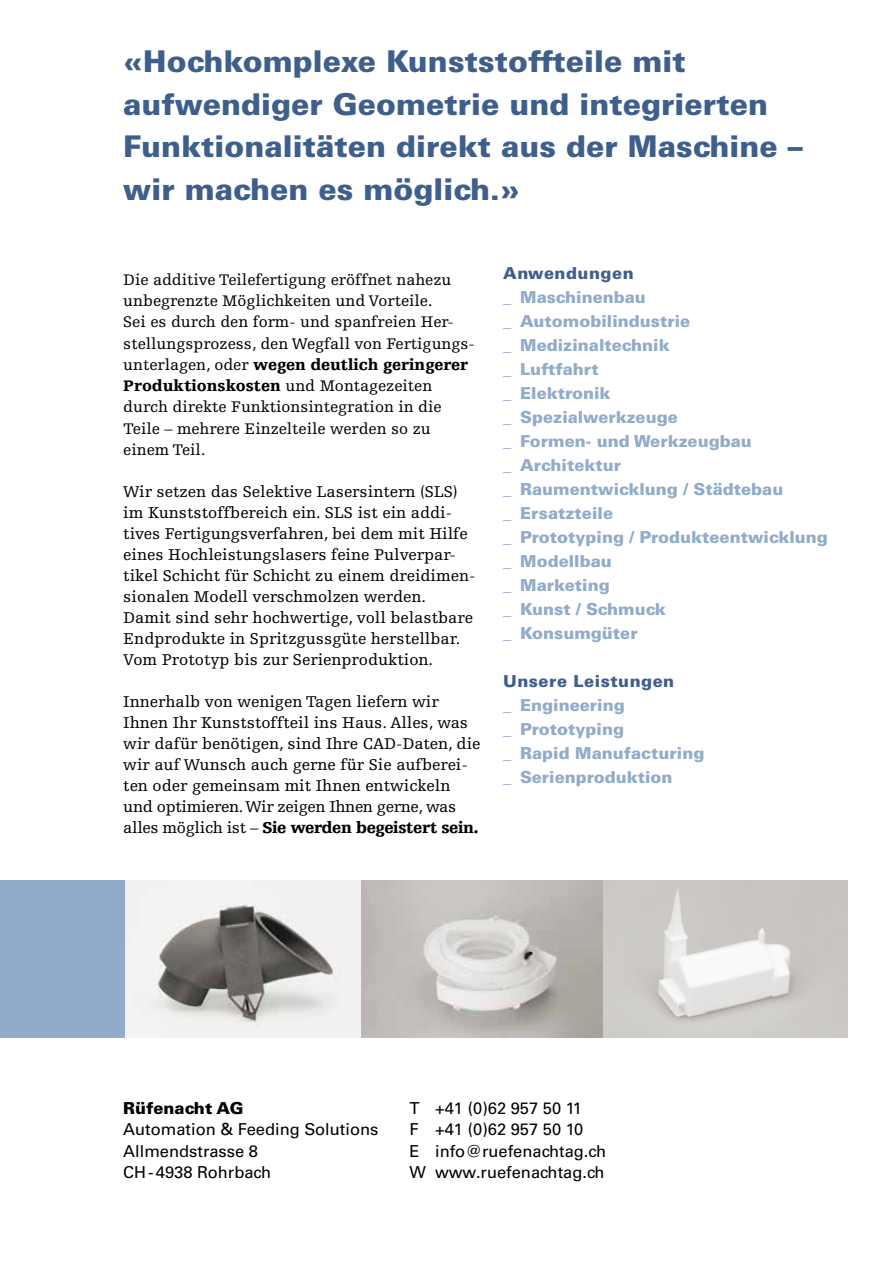
<style>
.page{position:relative;width:893px;height:1263px;background:#fff}
.page>*{position:absolute;margin:0;border:0;box-sizing:border-box;transform-origin:0 0}
.t1{font:900 30px/42.5px "Univers LT Std";color:#3e5e8b}
.t2{font:16.5px/21px "Egyptienne FLT Std";color:#000}
.t3{font:900 16.5px/24px "Univers LT Std";color:#91abca}
.t4{font:16.5px/21.3px "Univers LT Std";color:#000}
.t5{font:900 16.5px "Univers LT Std";color:#000}
.t6{font:16.2px/21.3px "Egyptienne FLT Std";color:#000}
.s1{font-weight:900}
.s2{color:#3e5e8b}
.s3{font-family:"Egyptienne FLT Std";font-weight:400}
</style>
<div class="page">
<img style="left:603px;top:880px;width:244px;height:157px">
<img style="left:128px;top:880px;width:475px;height:157px">
<div style="left:0;top:880px;width:128px;height:157px;background:#91abca"></div>
<h1 class="t1" style="left:123px;top:40px;width:681px">«Hochkomplexe Kunststoffteile mit aufwendiger Geometrie und integrierten Funktionalitäten direkt aus der Maschine – wir machen es möglich.»</h1>
<p class="t6" style="left:123px;top:269px;width:353px">Die additive Teilefertigung eröffnet nahezu unbegrenzte Möglichkeiten und Vorteile.<br>Sei es durch den form- und spanfreien Her&shy;stellungsprozess, den Wegfall von Fertigungs&shy;unterlagen, oder <span class="s1">wegen deutlich geringerer Produktionskosten</span> und Montagezeiten durch direkte Funktionsintegration in die Teile – mehrere Einzelteile werden so zu einem Teil.</p>
<p class="t2" style="left:123px;top:481px;width:354px">Wir setzen das Selektive Lasersintern (SLS) im Kunststoffbereich ein. SLS ist ein addi&shy;tives Fertigungsverfahren, bei dem mit Hilfe eines Hochleistungslasers feine Pulverpar&shy;tikel Schicht für Schicht zu einem dreidimen&shy;sionalen Modell verschmolzen werden.<br>Damit sind sehr hochwertige, voll belastbare Endprodukte in Spritzgussgüte herstellbar.<br>Vom Prototyp bis zur Serienproduktion.</p>
<p class="t2" style="left:123px;top:691px;width:359px">Innerhalb von wenigen Tagen liefern wir Ihnen Ihr Kunststoffteil ins Haus. Alles, was wir dafür benötigen, sind Ihre CAD-Daten, die wir auf Wunsch auch gerne für Sie aufberei&shy;ten oder gemeinsam mit Ihnen entwickeln und optimieren. Wir zeigen Ihnen gerne, was alles möglich ist – <span class="s1">Sie werden begeistert sein.</span></p>
<p class="t3" style="left:503px;top:261px;width:326px"><span class="s2">Anwendungen<br></span><span class="s3">_</span> Maschinenbau<br><span class="s3">_</span> Automobilindustrie<br><span class="s3">_</span> Medizinaltechnik<br><span class="s3">_</span> Luftfahrt<br><span class="s3">_</span> Elektronik<br><span class="s3">_</span> Spezialwerkzeuge<br><span class="s3">_</span> Formen- und Werkzeugbau<br><span class="s3">_</span> Architektur<br><span class="s3">_</span> Raumentwicklung / Städtebau<br><span class="s3">_</span> Ersatzteile<br><span class="s3">_</span> Prototyping / Produkteentwicklung <span class="s3">_</span> Modellbau<br><span class="s3">_</span> Marketing<br><span class="s3">_</span> Kunst / Schmuck<br><span class="s3">_</span> Konsumgüter</p>
<p class="t3" style="left:503px;top:669px;width:203px"><span class="s2">Unsere Leistungen<br></span><span class="s3">_</span> Engineering<br><span class="s3">_</span> Prototyping<br><span class="s3">_</span> Rapid Manufacturing <span class="s3">_</span> Serienproduktion</p>
<p class="t5" style="left:123px;top:1098px;width:122px">Rüfenacht AG</p>
<p class="t4" style="left:123px;top:1119px;width:257px">Automation &amp; Feeding Solutions<br>Allmendstrasse 8<br>CH-4938 Rohrbach</p>
<p class="t4" style="left:410px;top:1098px;width:198px">T +41 (0)62 957 50 11<br>F +41 (0)62 957 50 10<br>E info@ruefenachtag.ch<br>W www.ruefenachtag.ch</p>
</div>
